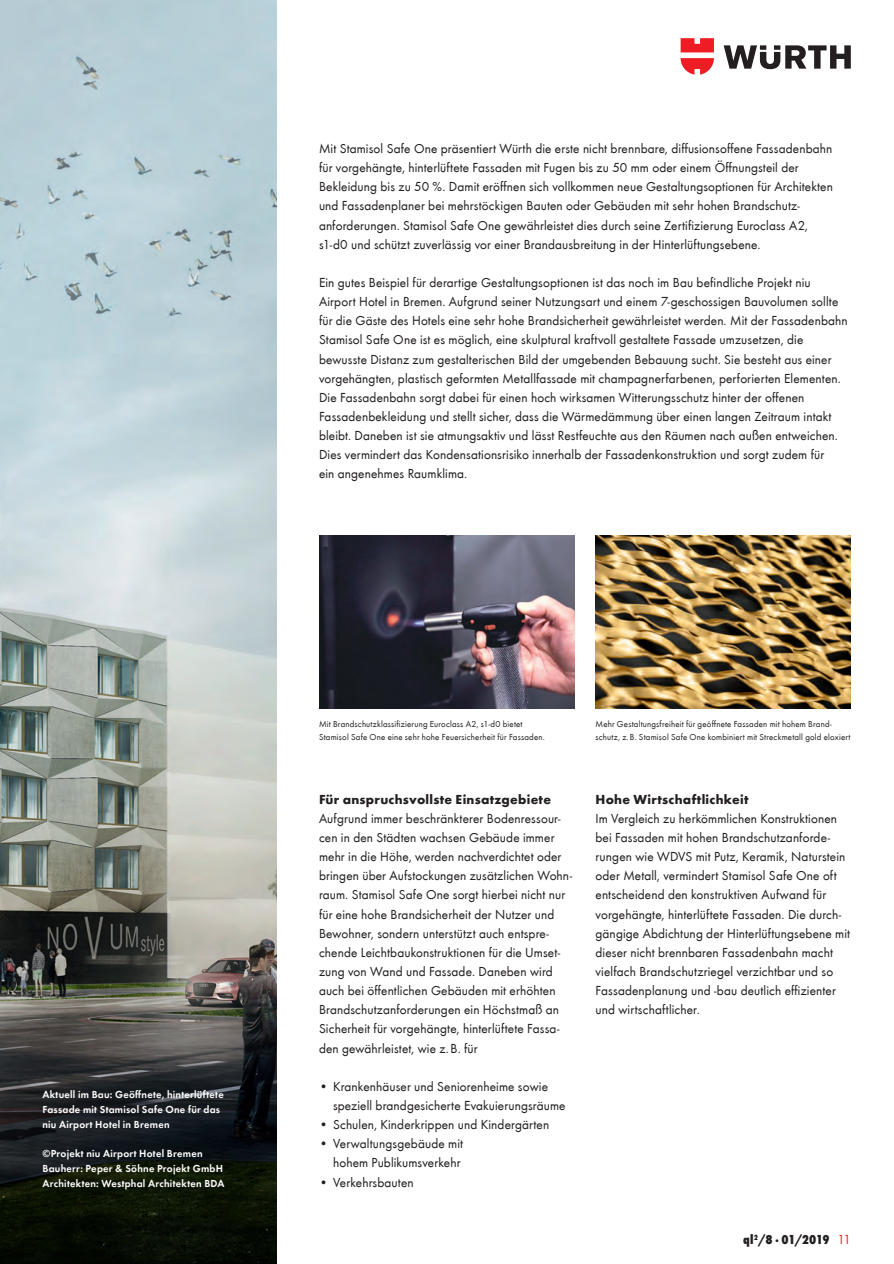
<style>
.page{position:relative;width:894px;height:1264px;background:#fff}
.page>*{position:absolute;margin:0;border:0;box-sizing:border-box;transform-origin:0 0}
.Fließtext_9_pt{font:13.5px/19.2px "Wuerth";letter-spacing:.01em;color:#231f20}
.Subhead_9_pt{font:700 13.5px "Wuerth";letter-spacing:.02em;color:#231f20}
.t1{font:800 condensed 13.5px "Wuerth";letter-spacing:-.045em;color:#231f20}
.t2{font:13.5px "Wuerth";color:#ee1d23}
.BU_7_pt{font:600 10.5px/14.7px "Wuerth";letter-spacing:.02em;color:#fff}
.BU_7_pt-2{font:9px/12.8px "Wuerth";letter-spacing:.02em;color:#231f20}
</style>
<div class="page">
<img style="left:0;top:0;width:276px;height:1264px">
<img style="left:319px;top:536px;width:255px;height:172px">
<img style="left:595px;top:536px;width:255px;height:172px">
<svg style="left:723px;top:45px;width:127px;height:24px"></svg>
<svg style="left:680px;top:38px;width:34px;height:37px"></svg>
<p class="Fließtext_9_pt" style="left:319px;top:138px;width:515px">Mit Stamisol Safe One präsentiert Würth die erste nicht brennbare, diffusionsoffene Fassadenbahn für vorgehängte, hinterlüftete Fassaden mit Fugen bis zu 50 mm oder einem Öffnungsteil der Bekleidung bis zu 50 %. Damit eröffnen sich vollkommen neue Gestaltungsoptionen für Architekten und Fassadenplaner bei mehrstöckigen Bauten oder Gebäuden mit sehr hohen Brandschutz&shy;anforderungen. Stamisol Safe One gewährleistet dies durch seine Zertifizierung Euroclass A2, s1-d0 und schützt zuverlässig vor einer Brandausbreitung in der Hinterlüftungsebene.</p>
<p class="Fließtext_9_pt" style="left:319px;top:272px;width:530px">Ein gutes Beispiel für derartige Gestaltungsoptionen ist das noch im Bau befindliche Projekt niu Airport Hotel in Bremen. Aufgrund seiner Nutzungsart und einem 7-geschossigen Bauvolumen sollte für die Gäste des Hotels eine sehr hohe Brandsicherheit gewährleistet werden. Mit der Fassadenbahn Stamisol Safe One ist es möglich, eine skulptural kraftvoll gestaltete Fassade umzusetzen, die bewusste Distanz zum gestalterischen Bild der umgebenden Bebauung sucht. Sie besteht aus einer vorgehängten, plastisch geformten Metallfassade mit champagnerfarbenen, perforierten Elementen.<br>Die Fassadenbahn sorgt dabei für einen hoch wirksamen Witterungsschutz hinter der offenen Fassadenbekleidung und stellt sicher, dass die Wärmedämmung über einen langen Zeitraum intakt bleibt. Daneben ist sie atmungsaktiv und lässt Restfeuchte aus den Räumen nach außen entweichen.<br>Dies vermindert das Kondensationsrisiko innerhalb der Fassadenkonstruktion und sorgt zudem für<br>ein angenehmes Raumklima.</p>
<p class="BU_7_pt" style="left:42px;top:1086px;width:183px">Aktuell im Bau: Geöffnete, hinterlüftete<br>Fassade mit Stamisol Safe One für das niu Airport Hotel in Bremen</p>
<p class="BU_7_pt" style="left:42px;top:1145px;width:162px">©Projekt niu Airport Hotel Bremen</p>
<p class="BU_7_pt" style="left:42px;top:1160px;width:184px">Bauherr: Peper &amp; Söhne Projekt GmbH<br>Architekten: Westphal Architekten BDA</p>
<p class="BU_7_pt-2" style="left:319px;top:717px;width:227px">Mit Brandschutzklassifizierung Euroclass A2, s1-d0 bietet<br>Stamisol Safe One eine sehr hohe Feuersicherheit für Fassaden.</p>
<p class="Subhead_9_pt" style="left:319px;top:789px;width:233px">Für anspruchsvollste Einsatzgebiete</p>
<p class="Fließtext_9_pt" style="left:319px;top:808px;width:254px">Aufgrund immer beschränkterer Bodenressour&shy;cen in den Städten wachsen Gebäude immer mehr in die Höhe, werden nachverdichtet oder bringen über Aufstockungen zusätzlichen Wohn&shy;raum. Stamisol Safe One sorgt hierbei nicht nur für eine hohe Brandsicherheit der Nutzer und Bewohner, sondern unterstützt auch entspre&shy;chende Leichtbaukonstruktionen für die Umset&shy;zung von Wand und Fassade. Daneben wird auch bei öffentlichen Gebäuden mit erhöhten Brandschutzanforderungen ein Höchstmaß an Sicherheit für vorgehängte, hinterlüftete Fassa&shy;den gewährleistet, wie z. B. für</p>
<p class="Fließtext_9_pt" style="left:333px;top:1076px;width:234px;text-indent:-14px">• Krankenhäuser und Seniorenheime sowie speziell brandgesicherte Evakuierungsräume</p>
<p class="Fließtext_9_pt" style="left:319px;top:1114px;width:232px">• Schulen, Kinderkrippen und Kindergärten</p>
<p class="Fließtext_9_pt" style="left:319px;top:1133px;width:146px;text-align:right">• Verwaltungsgebäude mit hohem Publikumsverkehr</p>
<p class="Fließtext_9_pt" style="left:319px;top:1171px;width:96px">• Verkehrsbauten</p>
<p class="BU_7_pt-2" style="left:595px;top:717px;width:256px">Mehr Gestaltungsfreiheit für geöffnete Fassaden mit hohem Brand&shy;schutz, z.B. Stamisol Safe One kombiniert mit Streckmetall gold eloxiert</p>
<p class="Subhead_9_pt" style="left:595px;top:789px;width:154px">Hohe Wirtschaftlichkeit</p>
<p class="Fließtext_9_pt" style="left:595px;top:808px;width:256px">Im Vergleich zu herkömmlichen Konstruktionen bei Fassaden mit hohen Brandschutzanforde&shy;rungen wie WDVS mit Putz, Keramik, Naturstein oder Metall, vermindert Stamisol Safe One oft entscheidend den konstruktiven Aufwand für vorgehängte, hinterlüftete Fassaden. Die durch&shy;gängige Abdichtung der Hinterlüftungsebene mit dieser nicht brennbaren Fassadenbahn macht vielfach Brandschutzriegel verzichtbar und so Fassadenplanung und -bau deutlich effizienter und wirtschaftlicher.</p>
<p class="t1" style="left:743px;top:1230px;width:88px">ql<sup>2</sup>/8 · 01/2019</p>
<p class="t2" style="left:837px;top:1230px;width:15px">11</p>
</div>
